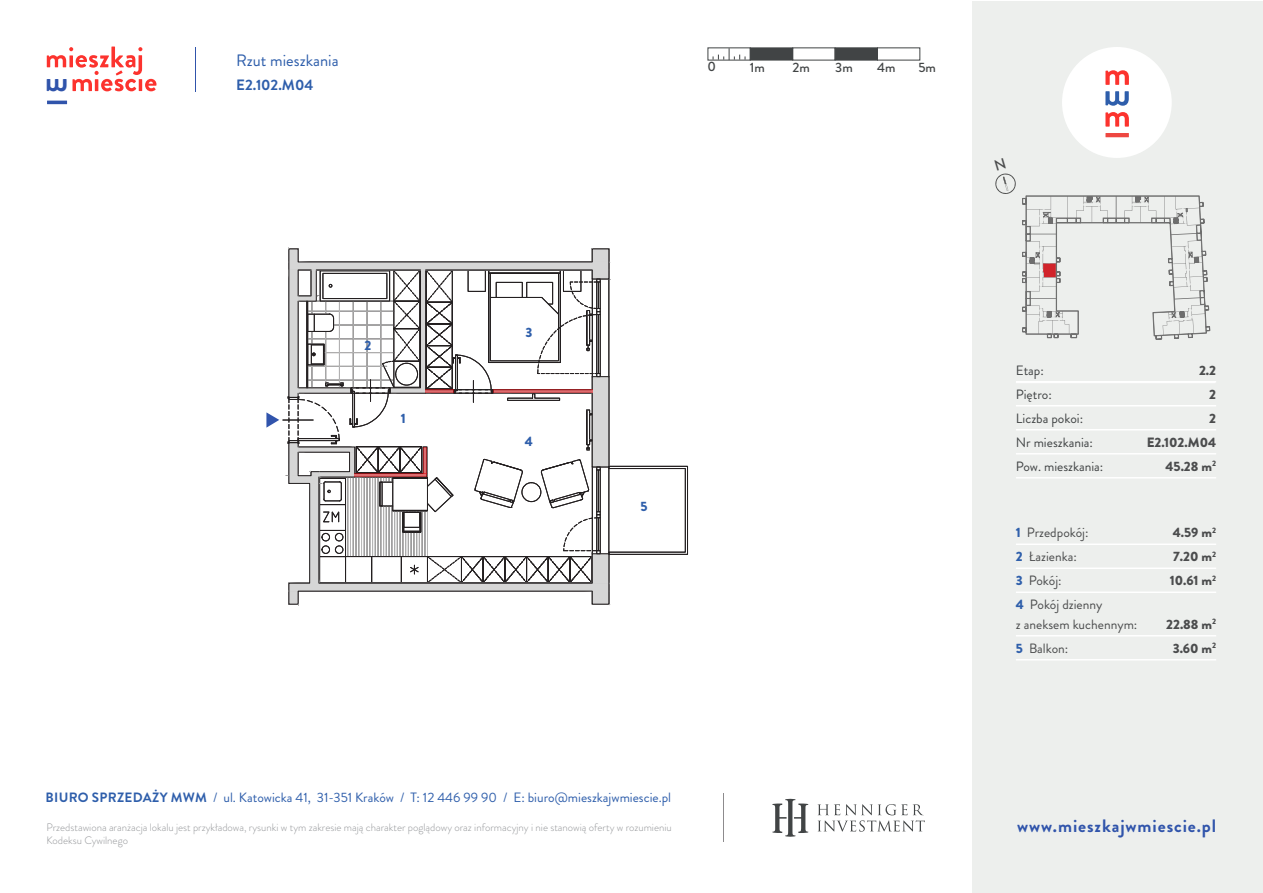
<style>
.page{position:relative;width:1263px;height:893px;background:#fff}
.page>*{position:absolute;margin:0;border:0;box-sizing:border-box;transform-origin:0 0}
.t1{font:700 18px "Brandon Grotesque";letter-spacing:.05em;color:#3054ab}
.t2{font:16.5px "Brandon Grotesque";color:#2e5eab}
.t3{font:700 15px "Brandon Grotesque";color:#2e5eab}
.t4{font:13.5px "Brandon Grotesque";color:#2e5eab}
.t5{font:13.5px "Brandon Grotesque";color:#4b4c4d}
.t6{font:900 13.5px "Brandon Grotesque";color:#4b4c4d}
.t7{font:13.5px "Brandon Grotesque";color:#414445}
.t8{font:500 13.5px "Brandon Grotesque";color:#414445}
.t9{font:900 13.5px "Brandon Grotesque";color:#2f5fab}
.t10{font:300 10.8px "Brandon Grotesque";color:#939598}
.s1{font-weight:700}
.s2{font-weight:900;color:#2f5fab}
</style>
<div class="page">
<div style="left:972px;top:1px;width:291px;height:891px;background:#edefed"></div>
<div style="left:1062px;top:47px;width:110px;height:111px;background:#fff;border-radius:50%"></div>
<svg style="left:1105px;top:112px;width:24px;height:15px"></svg>
<svg style="left:1105px;top:70px;width:24px;height:15px"></svg>
<svg style="left:1105px;top:91px;width:24px;height:15px"></svg>
<hr style="left:1105px;top:133px;width:24px;height:4px;background:#ee4741">
<hr style="left:1016px;top:381px;width:200px;height:1px;background:#fff">
<hr style="left:1016px;top:405px;width:200px;height:1px;background:#fff">
<hr style="left:1016px;top:429px;width:200px;height:1px;background:#fff">
<hr style="left:1016px;top:453px;width:200px;height:1px;background:#fff">
<hr style="left:1016px;top:477px;width:200px;height:1px;background:#fff">
<hr style="left:1016px;top:543px;width:200px;height:2px;background:#fff">
<hr style="left:1016px;top:567px;width:200px;height:2px;background:#fff">
<hr style="left:1016px;top:591px;width:200px;height:2px;background:#fff">
<hr style="left:1016px;top:635px;width:200px;height:1px;background:#fff">
<hr style="left:1016px;top:659px;width:200px;height:1px;background:#fff">
<hr style="left:1016px;top:382px;width:199px;height:1px;background:#fff">
<svg style="left:772px;top:799px;width:36px;height:38px"></svg>
<svg style="left:817px;top:804px;width:108px;height:28px"></svg>
<hr style="left:723px;top:794px;width:1px;height:48px;background:#8d8b8d">
<hr style="left:47px;top:101px;width:20px;height:3px;background:#3054ab">
<hr style="left:195px;top:47px;width:1px;height:44px;background:#3054ab">
<div style="left:750px;top:48px;width:43px;height:12px;background:#414445"></div>
<div style="left:835px;top:47px;width:43px;height:13px;background:#414445;border:1px solid #414445"></div>
<svg style="left:713px;top:48px;width:33px;height:12px"></svg>
<svg style="left:1022px;top:196px;width:188px;height:143px"></svg>
<hr style="left:283px;top:420px;width:30px;height:1px;background:#231f20">
<svg style="left:287px;top:248px;width:401px;height:357px"></svg>
<svg style="left:266px;top:412px;width:13px;height:16px"></svg>
<svg style="left:423px;top:447px;width:4px;height:26px"></svg>
<svg style="left:355px;top:473px;width:72px;height:4px"></svg>
<hr style="left:426px;top:390px;width:28px;height:3px;background:#e70006">
<hr style="left:493px;top:390px;width:99px;height:3px;background:#e70006">
<svg style="left:47px;top:47px;width:109px;height:45px"></svg>
<svg style="left:995px;top:173px;width:21px;height:21px"></svg>
<p class="t2" style="left:236px;top:49px;width:104px">Rzut mieszkania</p>
<p class="t3" style="left:236px;top:74px;width:79px">E2.102.M04</p>
<p class="t8" style="left:707px;top:57px;width:10px">0</p>
<p class="t8" style="left:750px;top:58px;width:17px">1m</p>
<p class="t8" style="left:792px;top:58px;width:19px">2m</p>
<p class="t8" style="left:835px;top:58px;width:19px">3m</p>
<p class="t8" style="left:877px;top:58px;width:20px">4m</p>
<p class="t8" style="left:918px;top:58px;width:19px">5m</p>
<p class="t9" style="left:364px;top:336px;width:8px">2</p>
<p class="t9" style="left:401px;top:409px;width:7px">1</p>
<p class="t9" style="left:525px;top:322px;width:8px">3</p>
<p class="t9" style="left:525px;top:431px;width:10px">4</p>
<p class="t9" style="left:641px;top:497px;width:9px">5</p>
<p class="t4" style="left:46px;top:788px;width:627px"><span class="s1">BIURO SPRZEDAŻY MWM</span> / ul. Katowicka 41, 31-351 Kraków / T: 12 446 99 90 / E: biuro@mieszkajwmiescie.pl</p>
<p class="t7" style="left:1016px;top:361px;width:29px">Etap:</p>
<p class="t6" style="left:1199px;top:360px;width:19px">2.2</p>
<p class="t7" style="left:1016px;top:385px;width:37px">Piętro:</p>
<p class="t6" style="left:1209px;top:384px;width:8px">2</p>
<p class="t7" style="left:1016px;top:409px;width:69px">Liczba pokoi:</p>
<p class="t6" style="left:1209px;top:408px;width:8px">2</p>
<p class="t7" style="left:1016px;top:433px;width:79px">Nr mieszkania:</p>
<p class="t6" style="left:1147px;top:432px;width:71px">E2.102.M04</p>
<p class="t7" style="left:1016px;top:457px;width:89px">Pow. mieszkania:</p>
<p class="t6" style="left:1165px;top:456px;width:52px">45.28 m<sup>2</sup></p>
<p class="t5" style="left:1016px;top:523px;width:74px"><span class="s2">1</span> Przedpokój:</p>
<p class="t6" style="left:1173px;top:523px;width:45px">4.59 m<sup>2</sup></p>
<p class="t5" style="left:1016px;top:547px;width:63px"><span class="s2">2</span> Łazienka:</p>
<p class="t6" style="left:1173px;top:547px;width:44px">7.20 m<sup>2</sup></p>
<p class="t5" style="left:1016px;top:571px;width:47px"><span class="s2">3</span> Pokój:</p>
<p class="t6" style="left:1170px;top:571px;width:48px">10.61 m<sup>2</sup></p>
<p class="t5" style="left:1016px;top:595px;width:88px"><span class="s2">4</span> Pokój dzienny</p>
<p class="t5" style="left:1016px;top:615px;width:123px">z aneksem kuchennym:</p>
<p class="t6" style="left:1166px;top:614px;width:52px">22.88 m<sup>2</sup></p>
<p class="t5" style="left:1016px;top:639px;width:54px"><span class="s2">5</span> Balkon:</p>
<p class="t6" style="left:1173px;top:638px;width:45px">3.60 m<sup>2</sup></p>
<p class="t10" style="left:47px;top:819px;width:627px">Przedstawiona aranżacja lokalu jest przykładowa, rysunki w tym zakresie mają charakter poglądowy oraz informacyjny i nie stanowią oferty w rozumieniu</p>
<p class="t1" style="left:1017px;top:813px;width:201px">www.mieszkajwmiescie.pl</p>
<p class="t10" style="left:47px;top:832px;width:83px">Kodeksu Cywilnego</p>
</div>
